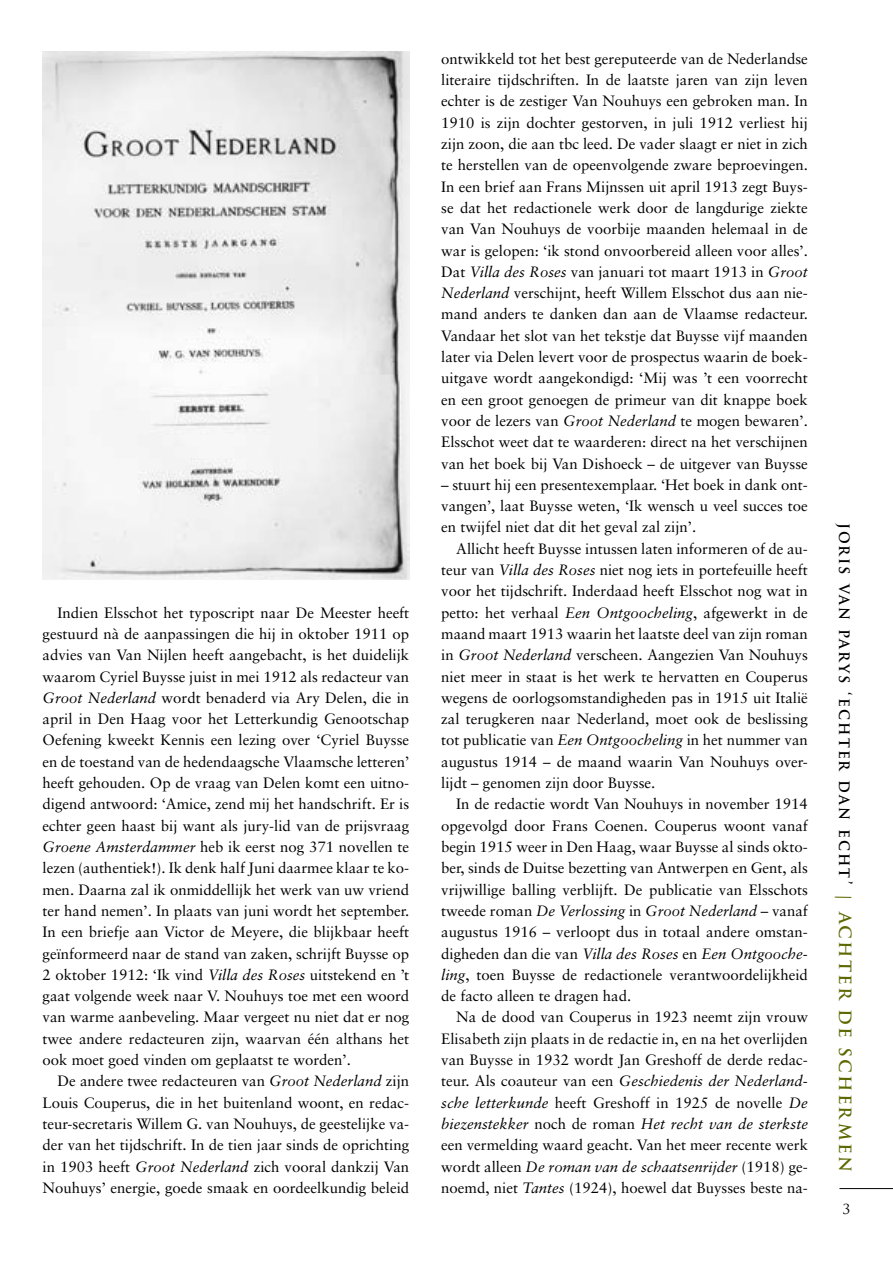
<style>
.page{position:relative;width:893px;height:1263px;background:#fff}
.page>*{position:absolute;margin:0;border:0;box-sizing:border-box;transform-origin:0 0}
.t1{font:700 16.5px "Trajan Pro";letter-spacing:.14em;color:#000;scale:.94 1}
.t2{font:15px/21.3px "Sabon LT";color:#000;text-align:justify}
.t3{font:13.5px "Trajan Pro";color:#000}
.s1{font-style:italic}
.s2{color:#5d6800}
</style>
<div class="page">
<hr style="left:839px;top:1188px;width:54px;height:1px;background:#000">
<img style="left:43px;top:51px;width:366px;height:529px">
<p class="t2" style="left:43px;top:602px;width:368px;text-indent:15px">Indien Elsschot het typoscript naar De Meester heeft gestuurd nà de aanpassingen die hij in oktober 1911 op advies van Van Nijlen heeft aangebacht, is het duidelijk waarom Cyriel Buysse juist in mei 1912 als redacteur van <span class="s1">Groot Nederland</span> wordt benaderd via Ary Delen, die in april in Den Haag voor het Letterkundig Genootschap Oefening kweekt Kennis een lezing over ‘Cyriel Buysse en de toestand van de hedendaagsche Vlaamsche letteren’ heeft gehouden. Op de vraag van Delen komt een uitno&shy;digend antwoord: ‘Amice, zend mij het handschrift. Er is echter geen haast bij want als jury-lid van de prijsvraag <span class="s1">Groene Amsterdammer</span> heb ik eerst nog 371 novellen te lezen (authentiek!). Ik denk half Juni daarmee klaar te ko&shy;men. Daarna zal ik onmiddellijk het werk van uw vriend ter hand nemen’. In plaats van juni wordt het september.<br>In een briefje aan Victor de Meyere, die blijkbaar heeft geïnformeerd naar de stand van zaken, schrijft Buysse op 2 oktober 1912: ‘Ik vind <span class="s1">Villa des Roses</span> uitstekend en ’t gaat volgende week naar V. Nouhuys toe met een woord van warme aanbeveling. Maar vergeet nu niet dat er nog twee andere redacteuren zijn, waarvan één althans het ook moet goed vinden om geplaatst te worden’.</p>
<p class="t2" style="left:43px;top:1070px;width:368px;text-indent:15px">De andere twee redacteuren van <span class="s1">Groot Nederland</span> zijn Louis Couperus, die in het buitenland woont, en redac&shy;teur-secretaris Willem G. van Nouhuys, de geestelijke va&shy;der van het tijdschrift. In de tien jaar sinds de oprichting in 1903 heeft <span class="s1">Groot Nederland</span> zich vooral dankzij Van Nouhuys’ energie, goede smaak en oordeelkundig beleid</p>
<p class="t2" style="left:441px;top:48px;width:368px">ontwikkeld tot het best gereputeerde van de Nederlandse literaire tijdschriften. In de laatste jaren van zijn leven echter is de zestiger Van Nouhuys een gebroken man. In 1910 is zijn dochter gestorven, in juli 1912 verliest hij zijn zoon, die aan tbc leed. De vader slaagt er niet in zich te herstellen van de opeenvolgende zware beproevingen.<br>In een brief aan Frans Mijnssen uit april 1913 zegt Buys&shy;se dat het redactionele werk door de langdurige ziekte van Van Nouhuys de voorbije maanden helemaal in de war is gelopen: ‘ik stond onvoorbereid alleen voor alles’.<br>Dat <span class="s1">Villa des Roses</span> van januari tot maart 1913 in <span class="s1">Groot Nederland</span> verschijnt, heeft Willem Elsschot dus aan nie&shy;mand anders te danken dan aan de Vlaamse redacteur.<br>Vandaar het slot van het tekstje dat Buysse vijf maanden later via Delen levert voor de prospectus waarin de boek&shy;uitgave wordt aangekondigd: ‘Mij was ’t een voorrecht en een groot genoegen de primeur van dit knappe boek voor de lezers van <span class="s1">Groot Nederland</span> te mogen bewaren’.<br>Elsschot weet dat te waarderen: direct na het verschijnen van het boek bij Van Dishoeck – de uitgever van Buysse</p>
<p class="t2" style="left:441px;top:474px;width:368px">– stuurt hij een presentexemplaar. ‘Het boek in dank ont&shy;vangen’, laat Buysse weten, ‘Ik wensch u veel succes toe en twijfel niet dat dit het geval zal zijn’.</p>
<p class="t2" style="left:441px;top:538px;width:368px;text-indent:15px">Allicht heeft Buysse intussen laten informeren of de au&shy;teur van <span class="s1">Villa des Roses</span> niet nog iets in portefeuille heeft voor het tijdschrift. Inderdaad heeft Elsschot nog wat in petto: het verhaal <span class="s1">Een Ontgoocheling</span>, afgewerkt in de maand maart 1913 waarin het laatste deel van zijn roman in <span class="s1">Groot Nederland</span> verscheen. Aangezien Van Nouhuys niet meer in staat is het werk te hervatten en Couperus wegens de oorlogsomstandigheden pas in 1915 uit Italië zal terugkeren naar Nederland, moet ook de beslissing tot publicatie van <span class="s1">Een Ontgoocheling</span> in het nummer van augustus 1914 – de maand waarin Van Nouhuys over&shy;lijdt – genomen zijn door Buysse.</p>
<p class="t2" style="left:441px;top:793px;width:368px;text-indent:15px">In de redactie wordt Van Nouhuys in november 1914 opgevolgd door Frans Coenen. Couperus woont vanaf begin 1915 weer in Den Haag, waar Buysse al sinds okto&shy;ber, sinds de Duitse bezetting van Antwerpen en Gent, als vrijwillige balling verblijft. De publicatie van Elsschots tweede roman <span class="s1">De Verlossing</span> in <span class="s1">Groot Nederland</span> – vanaf augustus 1916 – verloopt dus in totaal andere omstan&shy;digheden dan die van <span class="s1">Villa des Roses</span> en <span class="s1">Een Ontgooche&shy;ling</span>, toen Buysse de redactionele verantwoordelijkheid de facto alleen te dragen had.</p>
<p class="t2" style="left:441px;top:1006px;width:368px;text-indent:15px">Na de dood van Couperus in 1923 neemt zijn vrouw Elisabeth zijn plaats in de redactie in, en na het overlijden van Buysse in 1932 wordt Jan Greshoff de derde redac&shy;teur. Als coauteur van een <span class="s1">Geschiedenis der Nederland&shy;sche letterkunde</span> heeft Greshoff in 1925 de novelle <span class="s1">De biezenstekker</span> noch de roman <span class="s1">Het recht van de sterkste </span>een vermelding waard geacht. Van het meer recente werk wordt alleen <span class="s1">De roman van de schaatsenrijder</span> (1918) ge&shy;noemd, niet <span class="s1">Tantes</span> (1924), hoewel dat Buysses beste na-</p>
<p class="t1" style="left:855px;top:523px;width:692px;rotate:90deg">joris van parys ‘echter dan echt’ <span class="s2">| ACHTER DE SCHERMEN</span></p>
<p class="t3" style="left:843px;top:1200px;width:9px">3</p>
</div>
